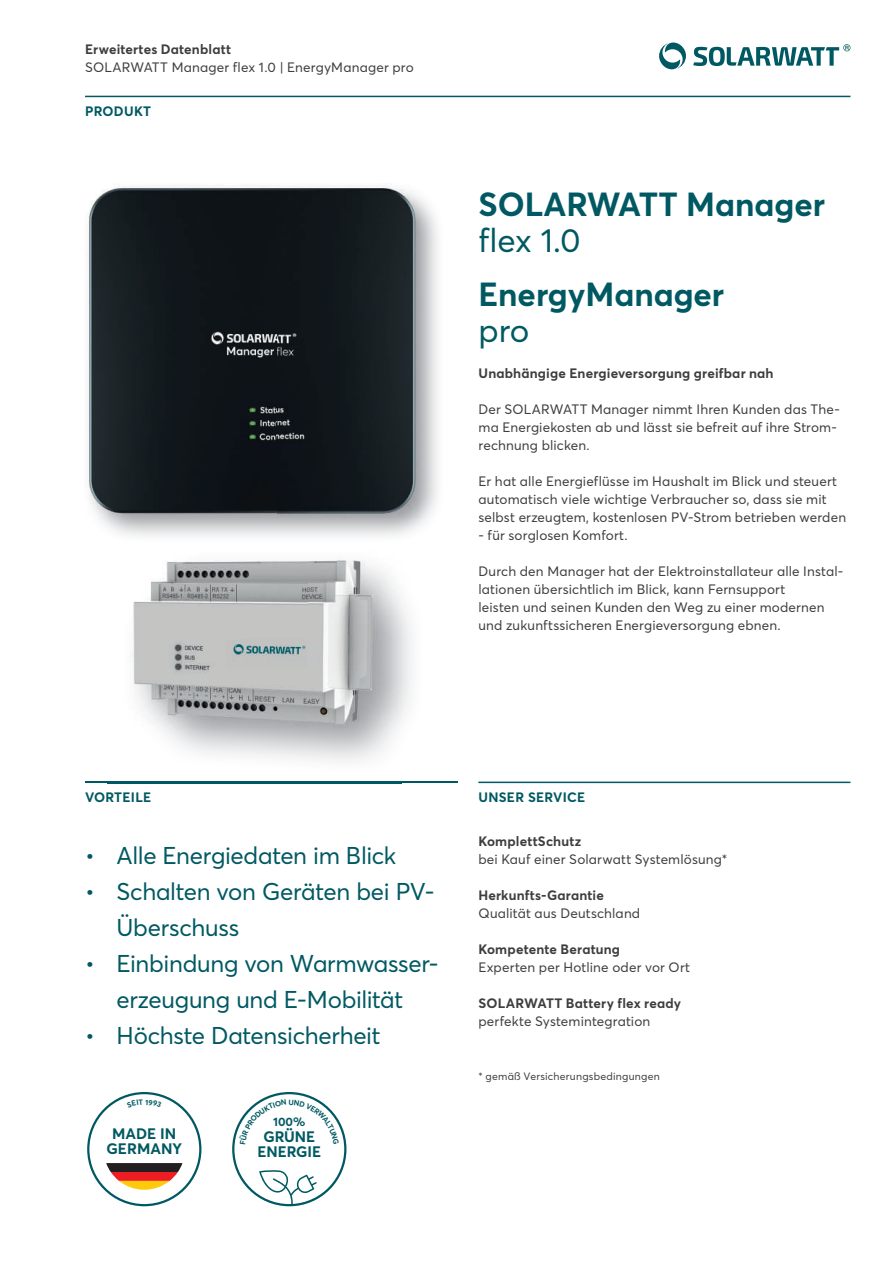
<style>
.page{position:relative;width:893px;height:1263px;background:#fff}
.page>*{position:absolute;margin:0;border:0;box-sizing:border-box;transform-origin:0 0}
.t1{font:700 33px "Averta";color:#005962}
.t2{font:33px "Averta";color:#005962}
.t3{font:24px/36px "Averta";letter-spacing:-.01em;color:#005962}
.t4{font:700 15px/15px "Averta";color:#005962;text-align:center}
.t5{font:13.5px/18px "Averta";letter-spacing:.015em;color:#3e3e3f}
.t6{font:700 13.5px "Averta";letter-spacing:.015em;color:#3e3e3f}
.t7{font:700 13.5px "Averta";letter-spacing:.02em;color:#005962}
.t8{font:700 12px "Averta";color:#005962}
.t9{font:10.5px "Averta";letter-spacing:.025em;color:#3e3e3f}
</style>
<div class="page">
<svg style="left:693px;top:44px;width:157px;height:22px"></svg>
<svg style="left:659px;top:43px;width:27px;height:26px"></svg>
<hr style="left:85px;top:96px;width:765px;height:1px;background:#005962">
<hr style="left:85px;top:782px;width:372px;height:1px;background:#005962">
<hr style="left:478px;top:782px;width:372px;height:1px;background:#005962">
<img style="left:157px;top:592px;width:255px;height:169px">
<img style="left:151px;top:560px;width:246px;height:32px">
<img style="left:108px;top:592px;width:49px;height:192px">
<img style="left:156px;top:774px;width:245px;height:10px">
<img style="left:108px;top:782px;width:293px;height:1px">
<img style="left:85px;top:184px;width:335px;height:333px">
<svg style="left:87px;top:1092px;width:114px;height:114px"></svg>
<svg style="left:232px;top:1092px;width:114px;height:114px"></svg>
<p class="t6" style="left:85px;top:40px;width:148px">Erweitertes Datenblatt</p>
<p class="t5" style="left:85px;top:58px;width:330px">SOLARWATT Manager flex 1.0 | EnergyManager pro</p>
<p class="t7" style="left:85px;top:102px;width:68px">PRODUKT</p>
<h1 class="t1" style="left:478px;top:181px;width:348px">SOLARWATT Manager</h1>
<h1 class="t2" style="left:478px;top:218px;width:104px">flex 1.0</h1>
<h1 class="t1" style="left:478px;top:271px;width:247px">EnergyManager</h1>
<h1 class="t2" style="left:478px;top:308px;width:52px">pro</h1>
<p class="t6" style="left:478px;top:364px;width:297px">Unabhängige Energieversorgung greifbar nah</p>
<p class="t5" style="left:478px;top:400px;width:363px">Der SOLARWATT Manager nimmt Ihren Kunden das The&shy;ma Energiekosten ab und lässt sie befreit auf ihre Strom&shy;rechnung blicken.</p>
<p class="t5" style="left:478px;top:472px;width:369px">Er hat alle Energieflüsse im Haushalt im Blick und steuert automatisch viele wichtige Verbraucher so, dass sie mit selbst erzeugtem, kostenlosen PV-Strom betrieben werden</p>
<p class="t5" style="left:478px;top:526px;width:151px">- für sorglosen Komfort.</p>
<p class="t5" style="left:478px;top:562px;width:366px">Durch den Manager hat der Elektroinstallateur alle Instal&shy;lationen übersichtlich im Blick, kann Fernsupport<br>leisten und seinen Kunden den Weg zu einer modernen und zukunftssicheren Energieversorgung ebnen.</p>
<p class="t7" style="left:85px;top:788px;width:68px">VORTEILE</p>
<h2 class="t3" style="left:85px;top:837px;width:313px">• Alle Energiedaten im Blick</h2>
<h2 class="t3" style="left:117px;top:873px;width:320px;text-indent:-31px">• Schalten von Geräten bei PV-<br>Überschuss</h2>
<h2 class="t3" style="left:85px;top:945px;width:355px;text-align:center">• Einbindung von Warmwasser&shy;erzeugung und E-Mobilität</h2>
<h2 class="t3" style="left:85px;top:1017px;width:297px">• Höchste Datensicherheit</h2>
<p class="t4" style="left:107px;top:1126px;width:77px">MADE IN<br>GERMANY</p>
<p class="t8" style="left:273px;top:1113px;width:34px">100%</p>
<p class="t4" style="left:257px;top:1129px;width:65px">GRÜNE<br>ENERGIE</p>
<p class="t7" style="left:478px;top:788px;width:108px">UNSER SERVICE</p>
<p class="t6" style="left:478px;top:832px;width:104px">KomplettSchutz</p>
<p class="t5" style="left:478px;top:850px;width:251px">bei Kauf einer Solarwatt Systemlösung*</p>
<p class="t6" style="left:478px;top:886px;width:127px">Herkunfts-Garantie</p>
<p class="t5" style="left:478px;top:904px;width:163px">Qualität aus Deutschland</p>
<p class="t6" style="left:478px;top:940px;width:143px">Kompetente Beratung</p>
<p class="t5" style="left:478px;top:958px;width:213px">Experten per Hotline oder vor Ort</p>
<p class="t6" style="left:478px;top:994px;width:204px">SOLARWATT Battery flex ready</p>
<p class="t5" style="left:478px;top:1012px;width:173px">perfekte Systemintegration</p>
<p class="t9" style="left:478px;top:1069px;width:183px">* gemäß Versicherungsbedingungen</p>
</div>
